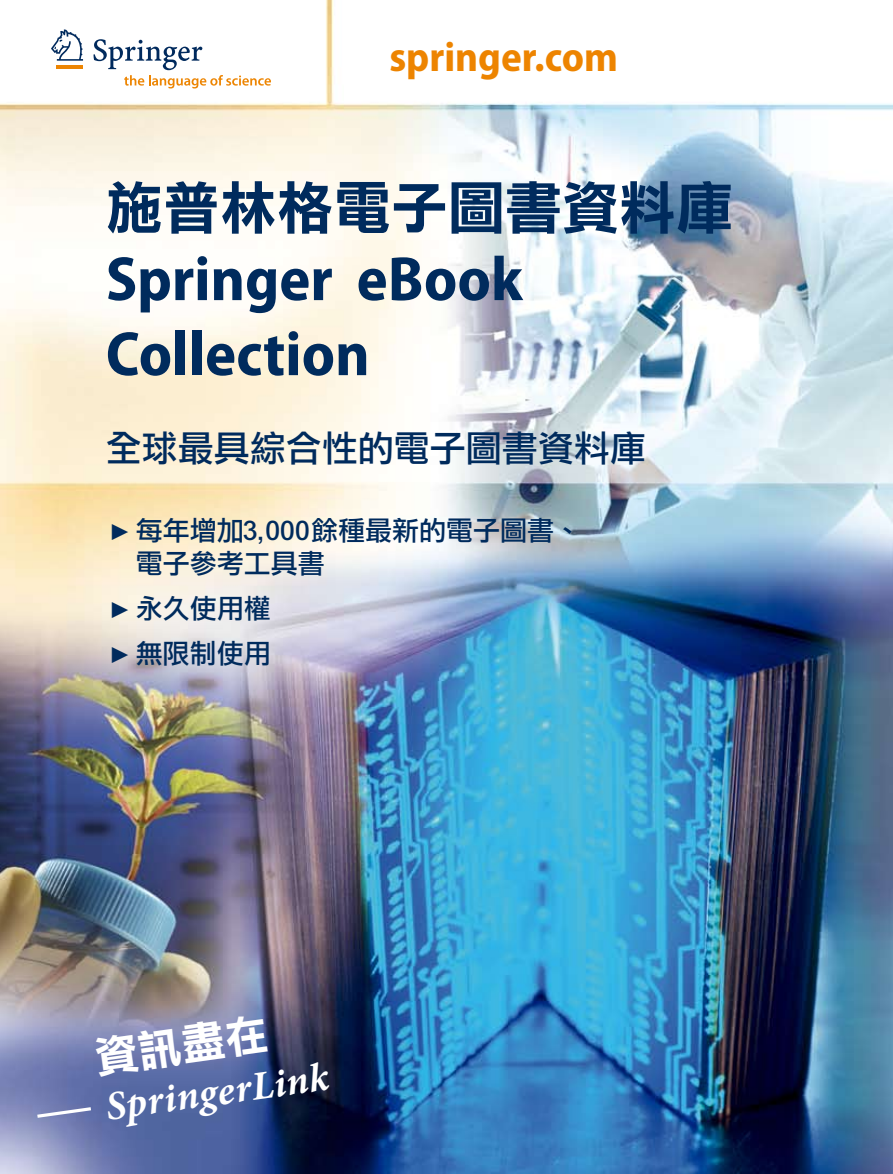
<style>
.page{position:relative;width:893px;height:1174px;background:#fff}
.page>*{position:absolute;margin:0;border:0;box-sizing:border-box;transform-origin:0 0}
.t1{font:700 semi-condensed 63px/75px "Myriad Pro";color:#002b5d}
.t2{font:57px "DF Li Hei Bd HK BF";color:#002b5d}
.t3{font:43.2px "DF Li Hei Bd HK BF";color:#fff}
.t4{font:700 semi-condensed 42px "Myriad Pro";color:#ed8400}
.t5{font:italic 700 40.5px "Minion Pro";color:#fff}
.t6{font:36px "DF Li Hei Md HK BF";color:#002b5d}
.t7{font:27px/32.4px "DF Li Hei Md HK BF";color:#002b5d}
.s1{font-family:"S Buttons"}
</style>
<div class="page">
<img style="left:0;top:0;width:893px;height:1174px">
<svg style="left:34px;top:1105px;width:60px;height:14px"></svg>
<svg style="left:51px;top:29px;width:32px;height:32px"></svg>
<hr style="left:57px;top:66px;width:26px;height:3px;background:#ed8502">
<svg style="left:93px;top:39px;width:178px;height:49px"></svg>
<h3 class="t4" style="left:389px;top:34px;width:230px">springer.com</h3>
<h2 class="t2" style="left:106px;top:179px;width:629px">施普林格電子圖書資料庫</h2>
<h1 class="t1" style="left:106px;top:242px;width:418px">Springer eBook<br>Collection</h1>
<h3 class="t6" style="left:106px;top:430px;width:542px">全球最具綜合性的電子圖書資料庫</h3>
<p class="t7" style="left:136px;top:515px;width:447px;text-indent:-27px"><span class="s1">7</span> 每年增加3,000餘種最新的電子圖書、電子參考工具書</p>
<p class="t7" style="left:109px;top:586px;width:163px;line-height:45px"><span class="s1">7</span> 永久使用權<br><span class="s1">7</span> 無限制使用</p>
<h3 class="t3" style="left:92px;top:1035px;width:176px;rotate:-8deg">資訊盡在</h3>
<h3 class="t5" style="left:102px;top:1078px;width:226px;rotate:-8deg">SpringerLink</h3>
</div>
